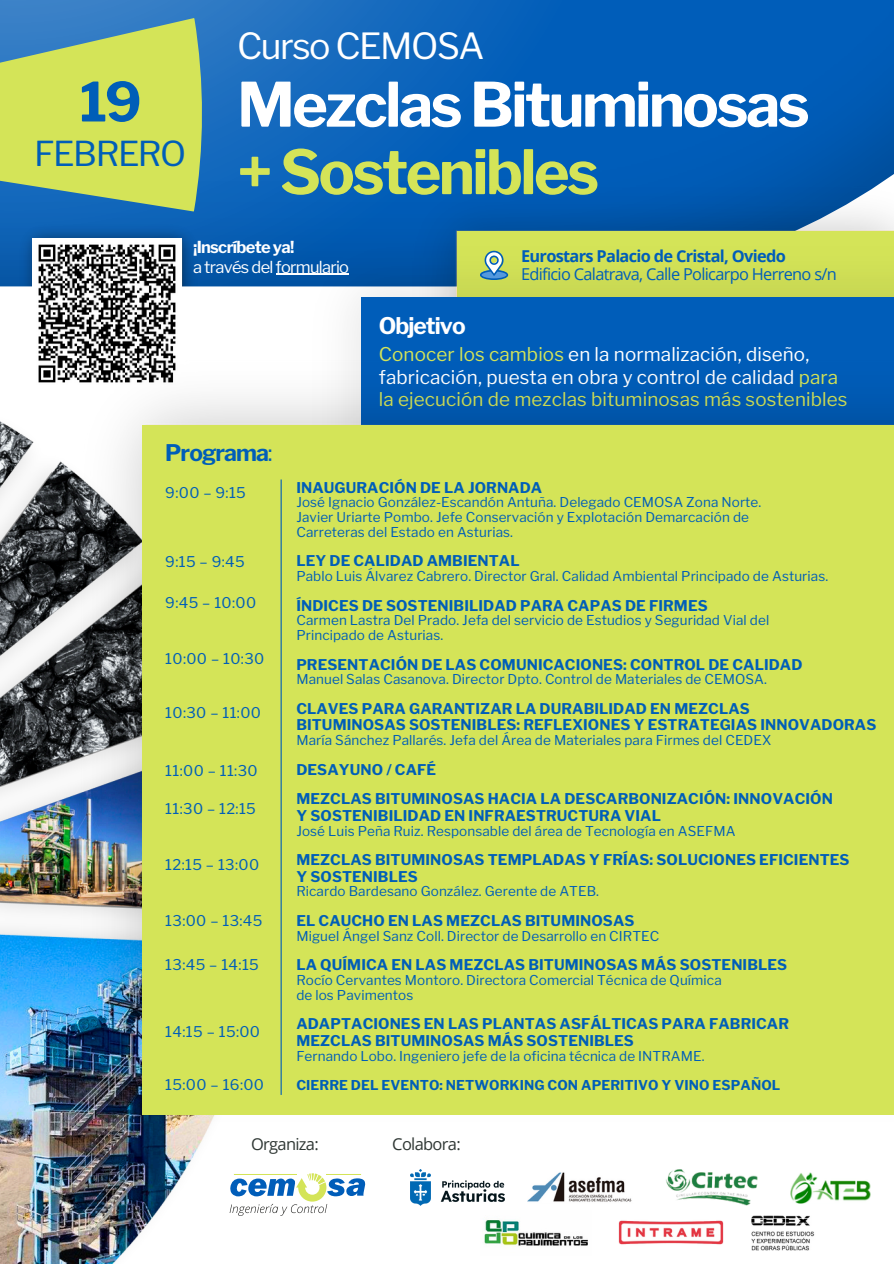
<style>
.page{position:relative;width:894px;height:1264px;background:#fff}
.page>*{position:absolute;margin:0;border:0;box-sizing:border-box;transform-origin:0 0}
.t1{font:700 60.75px/67.5px "Libre Franklin";letter-spacing:-.04em;color:#fff}
.t2{font:700 53.85px "Libre Franklin";color:#005eb8}
.t3{font:35.85px "Libre Franklin";letter-spacing:-.04em;color:#fff}
.t4{font:34.05px "Libre Franklin";letter-spacing:-.04em;color:#005eb8}
.t5{font:700 22.8px "Libre Franklin";letter-spacing:-.04em;color:#005eb8}
.t6{font:700 22.8px "Libre Franklin";letter-spacing:-.04em;color:#fff}
.t7{font:18.75px/22.5px "Libre Franklin";letter-spacing:.005em;color:#d4e458}
.t8{font:16.5px "Libre Franklin";letter-spacing:-.04em;color:#fff}
.t9{font:16.5px "Open Sans";letter-spacing:-.04em;color:#2f3734}
.t10{font:700 16.5px "Libre Franklin";letter-spacing:-.04em;color:#fff}
.t11{font:16.35px "Open Sans";letter-spacing:-.04em;color:#005db9}
.t12{font:700 16.35px "Open Sans";letter-spacing:-.04em;color:#005db9}
.t13{font:700 14.7px "Libre Franklin";letter-spacing:.005em;color:#005eb8}
.t14{font:14.7px "Libre Franklin";letter-spacing:.025em;color:#005eb8}
.t15{font:13.5px "Libre Franklin";letter-spacing:.005em;color:#005eb8}
.t16{font:700 13.5px "Libre Franklin";letter-spacing:.005em;color:#005eb8}
.s1{color:#d4e458}
.s2{color:#fff}
.s3{font-weight:400}
</style>
<div class="page">
<svg style="left:284px;top:0;width:609px;height:218px;background:#0560b9"></svg>
<img style="left:0;top:421px;width:243px;height:842px">
<svg style="left:0;top:0;width:284px;height:287px;background:#689e90"></svg>
<hr style="left:275px;top:274px;width:73px;height:1px;background:#fff">
<img style="left:392px;top:140px;width:501px;height:78px">
<img style="left:283px;top:218px;width:610px;height:113px">
<div style="left:360px;top:297px;width:533px;height:137px;background:#005db9"></div>
<img style="left:32px;top:239px;width:150px;height:92px">
<img style="left:13px;top:331px;width:880px;height:821px">
<div style="left:142px;top:425px;width:751px;height:689px;background:#d4e458"></div>
<hr style="left:280px;top:479px;width:1px;height:615px;background:#005db9">
<svg style="left:229px;top:1173px;width:136px;height:42px"></svg>
<img style="left:411px;top:1169px;width:93px;height:36px">
<img style="left:484px;top:1220px;width:104px;height:27px">
<img style="left:666px;top:1169px;width:92px;height:37px">
<img style="left:790px;top:1172px;width:80px;height:31px">
<img style="left:751px;top:1215px;width:64px;height:35px">
<img style="left:527px;top:1172px;width:105px;height:30px">
<img style="left:618px;top:1220px;width:106px;height:25px">
<svg style="left:480px;top:251px;width:28px;height:29px"></svg>
<p class="t2" style="left:80px;top:69px;width:63px">19</p>
<p class="t4" style="left:34px;top:133px;width:153px">FEBRERO</p>
<p class="t3" style="left:237px;top:24px;width:249px">Curso CEMOSA</p>
<p class="t1" style="left:237px;top:71px;width:574px">Mezclas Bituminosas <span class="s1">+ Sostenibles</span></p>
<p class="t10" style="left:193px;top:237px;width:103px">¡Inscríbete ya!</p>
<h2 class="t8" style="left:193px;top:257px;width:157px">a través del formulario</h2>
<p class="t6" style="left:379px;top:311px;width:88px">Objetivo</p>
<p class="t12" style="left:521px;top:244px;width:266px">Eurostars Palacio de Cristal, Oviedo</p>
<p class="t11" style="left:521px;top:262px;width:317px">Edificio Calatrava, Calle Policarpo Herreno s/n</p>
<p class="t7" style="left:379px;top:343px;width:470px">Conocer los cambios <span class="s2">en la normalización, diseño, fabricación, puesta en obra y control de calidad</span> para la ejecución de mezclas bituminosas más sostenibles</p>
<h3 class="t5" style="left:165px;top:438px;width:109px">Programa<span class="s3">:</span></h3>
<p class="t14" style="left:165px;top:484px;width:82px">9:00 – 9:15</p>
<p class="t14" style="left:165px;top:553px;width:81px">9:15 – 9:45</p>
<p class="t14" style="left:165px;top:594px;width:92px">9:45 – 10:00</p>
<p class="t14" style="left:165px;top:650px;width:100px">10:00 – 10:30</p>
<p class="t14" style="left:165px;top:703px;width:97px">10:30 – 11:00</p>
<p class="t14" style="left:165px;top:761px;width:94px">11:00 – 11:30</p>
<p class="t14" style="left:165px;top:800px;width:92px">11:30 – 12:15</p>
<p class="t14" style="left:165px;top:855px;width:95px">12:15 – 13:00</p>
<p class="t14" style="left:165px;top:911px;width:99px">13:00 – 13:45</p>
<p class="t14" style="left:165px;top:955px;width:95px">13:45 – 14:15</p>
<p class="t14" style="left:165px;top:1022px;width:96px">14:15 – 15:00</p>
<p class="t14" style="left:165px;top:1075px;width:100px">15:00 – 16:00</p>
<h1 class="t13" style="left:296px;top:478px;width:247px">INAUGURACIÓN DE LA JORNADA</h1>
<p class="t15" style="left:296px;top:494px;width:466px">José Ignacio González-Escandón Antuña. Delegado CEMOSA Zona Norte.</p>
<p class="t15" style="left:296px;top:509px;width:454px">Javier Uriarte Pombo. Jefe Conservación y Explotación Demarcación de</p>
<p class="t15" style="left:296px;top:524px;width:218px">Carreteras del Estado en Asturias.</p>
<p class="t13" style="left:296px;top:552px;width:225px">LEY DE CALIDAD AMBIENTAL</p>
<p class="t15" style="left:296px;top:568px;width:533px">Pablo Luis Álvarez Cabrero. Director Gral. Calidad Ambiental Principado de Asturias.</p>
<p class="t13" style="left:296px;top:596px;width:413px">ÍNDICES DE SOSTENIBILIDAD PARA CAPAS DE FIRMES</p>
<p class="t15" style="left:296px;top:612px;width:474px">Carmen Lastra Del Prado. Jefa del servicio de Estudios y Seguridad Vial del</p>
<p class="t15" style="left:296px;top:627px;width:148px">Principado de Asturias.</p>
<h4 class="t13" style="left:296px;top:655px;width:507px">PRESENTACIÓN DE LAS COMUNICACIONES: CONTROL DE CALIDAD</h4>
<h6 class="t15" style="left:296px;top:671px;width:472px">Manuel Salas Casanova. Director Dpto. Control de Materiales de CEMOSA.</h6>
<p class="t13" style="left:296px;top:699px;width:455px">CLAVES PARA GARANTIZAR LA DURABILIDAD EN MEZCLAS</p>
<h5 class="t13" style="left:296px;top:716px;width:581px">BITUMINOSAS SOSTENIBLES: REFLEXIONES Y ESTRATEGIAS INNOVADORAS</h5>
<p class="t15" style="left:296px;top:732px;width:476px">María Sánchez Pallarés. Jefa del Área de Materiales para Firmes del CEDEX</p>
<p class="t13" style="left:296px;top:760px;width:141px">DESAYUNO / CAFÉ</p>
<p class="t13" style="left:296px;top:790px;width:538px">MEZCLAS BITUMINOSAS HACIA LA DESCARBONIZACIÓN: INNOVACIÓN</p>
<p class="t13" style="left:296px;top:806px;width:366px">Y SOSTENIBILIDAD EN INFRAESTRUCTURA VIAL</p>
<p class="t15" style="left:296px;top:822px;width:440px">José Luis Peña Ruiz. Responsable del área de Tecnología en ASEFMA</p>
<p class="t13" style="left:296px;top:850px;width:554px">MEZCLAS BITUMINOSAS TEMPLADAS Y FRÍAS: SOLUCIONES EFICIENTES</p>
<p class="t13" style="left:296px;top:867px;width:123px">Y SOSTENIBLES</p>
<p class="t15" style="left:296px;top:883px;width:304px">Ricardo Bardesano González. Gerente de ATEB.</p>
<p class="t13" style="left:296px;top:911px;width:339px">EL CAUCHO EN LAS MEZCLAS BITUMINOSAS</p>
<p class="t15" style="left:296px;top:927px;width:364px">Miguel Ángel Sanz Coll. Director de Desarrollo en CIRTEC</p>
<p class="t13" style="left:296px;top:956px;width:492px">LA QUÍMICA EN LAS MEZCLAS BITUMINOSAS MÁS SOSTENIBLES</p>
<p class="t15" style="left:296px;top:971px;width:427px">Rocío Cervantes Montoro. Directora Comercial Técnica de Química</p>
<p class="t15" style="left:296px;top:986px;width:118px">de los Pavimentos</p>
<p class="t13" style="left:296px;top:1014px;width:494px">ADAPTACIONES EN LAS PLANTAS ASFÁLTICAS PARA FABRICAR</p>
<p class="t13" style="left:296px;top:1031px;width:339px">MEZCLAS BITUMINOSAS MÁS SOSTENIBLES</p>
<p class="t15" style="left:296px;top:1047px;width:409px">Fernando Lobo. Ingeniero jefe de la oficina técnica de INTRAME.</p>
<p class="t16" style="left:296px;top:1076px;width:485px">CIERRE DEL EVENTO: NETWORKING CON APERITIVO Y VINO ESPAÑOL</p>
<p class="t9" style="left:251px;top:1132px;width:69px">Organiza:</p>
<p class="t9" style="left:392px;top:1132px;width:70px">Colabora:</p>
</div>
